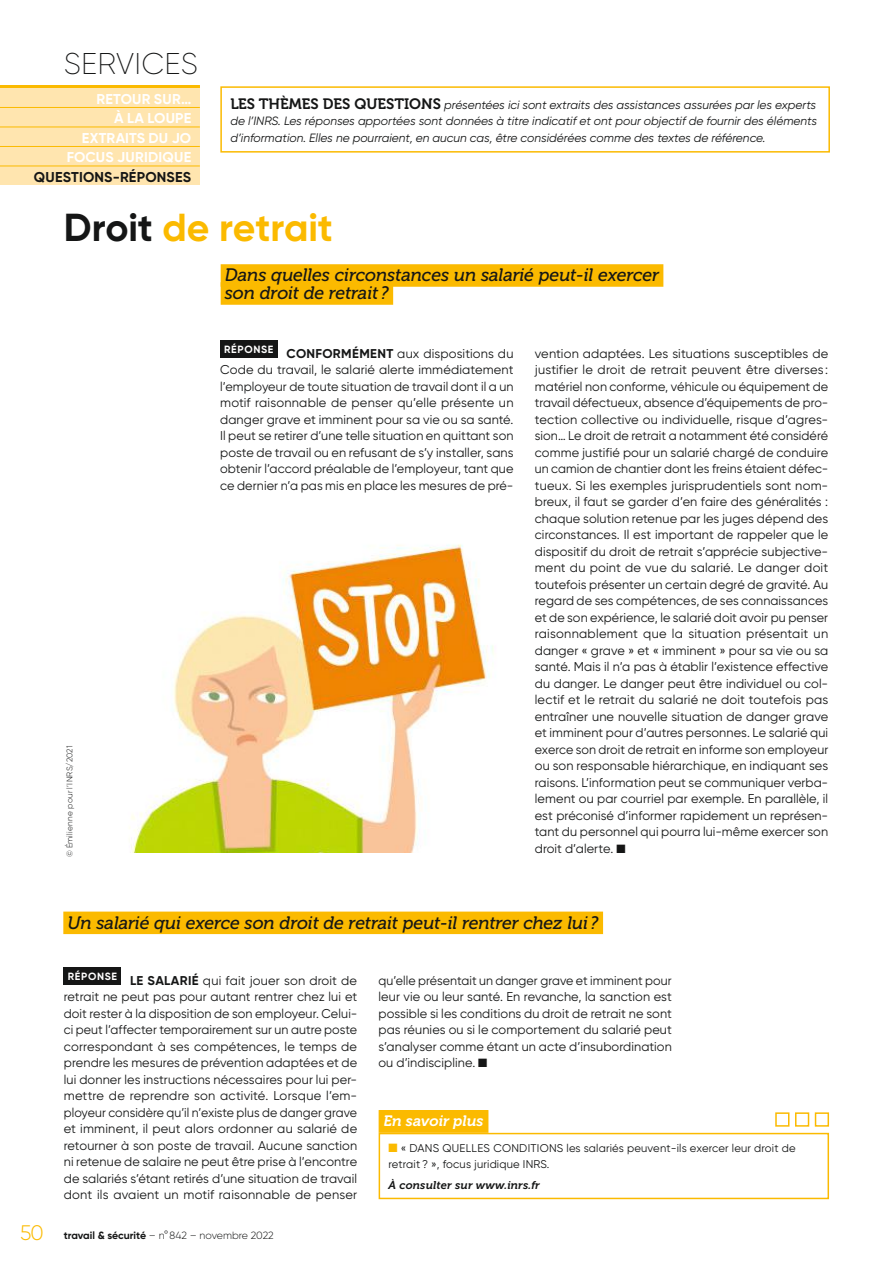
<style>
.page{position:relative;width:893px;height:1263px;background:#fff}
.page>*{position:absolute;margin:0;border:0;box-sizing:border-box;transform-origin:0 0}
.t1{font:700 39px "Gilroy";letter-spacing:-.005em;color:#fbba00}
.t2{font:200 30px "Gilroy";letter-spacing:.01em;color:#151616}
.t3{font:300 21px "Gilroy";color:#fbba00}
.t4{font:italic 18px/18px "Museo 500";letter-spacing:-.005em;color:#151616}
.t5{font:italic 15px "Museo 700";color:#fff}
.t6{font:700 14.25px/19.5px "Gilroy";letter-spacing:.015em;color:#fff;text-align:right}
.t7{font:700 14.25px "Gilroy";letter-spacing:.015em;color:#151616}
.t8{font:12.75px/16.5px "Gilroy";letter-spacing:.01em;color:#151616;text-align:center}
.t9{font:italic 12px/16.5px "Gilroy";color:#151616;text-align:justify}
.t10{font:11.25px/16.5px "Gilroy";letter-spacing:.015em;color:#151616}
.t11{font:italic 11.25px "Museo 700";letter-spacing:.015em;color:#151616}
.t12{font:300 10.5px "Gilroy";letter-spacing:-.005em;color:#151616}
.t13{font:300 8.25px "Gilroy";letter-spacing:.025em;color:#151616}
.s1{font-family:"Museo 700";font-style:normal;font-size:15px}
.s2{color:#151616}
.s3{font-weight:700}
.s4{color:#fbba00}
</style>
<div class="page">
<div style="left:220px;top:86px;width:610px;height:67px;border:2px solid #fbba00"></div>
<div style="left:379px;top:1111px;width:109px;height:21px;background:#fbba00"></div>
<div style="left:379px;top:1110px;width:109px;height:23px;border:2px solid #fbba00"></div>
<div style="left:775px;top:1112px;width:14px;height:15px;border:2px solid #fbba00"></div>
<div style="left:795px;top:1112px;width:14px;height:15px;border:2px solid #fbba00"></div>
<div style="left:815px;top:1112px;width:14px;height:15px;border:2px solid #fbba00"></div>
<div style="left:379px;top:1133px;width:450px;height:66px;border:2px solid #fbba00"></div>
<svg style="left:0;top:85px;width:200px;height:4px"></svg>
<div style="left:63px;top:911px;width:540px;height:23px;background:#fbba00"></div>
<div style="left:64px;top:968px;width:57px;height:17px;background:#151616"></div>
<div style="left:221px;top:264px;width:442px;height:23px;background:#fbba00"></div>
<div style="left:221px;top:282px;width:172px;height:23px;background:#fbba00"></div>
<div style="left:220px;top:341px;width:58px;height:17px;background:#151616"></div>
<img style="left:129px;top:544px;width:365px;height:309px">
<div style="left:0;top:89px;width:200px;height:96px;background:#ffe5af"></div>
<hr style="left:0;top:107px;width:200px;height:1px;background:#fbba00">
<hr style="left:0;top:127px;width:200px;height:1px;background:#fbba00">
<hr style="left:0;top:146px;width:200px;height:1px;background:#fbba00">
<hr style="left:0;top:166px;width:200px;height:1px;background:#fbba00">
<h2 class="t2" style="left:64px;top:50px;width:136px">SERVICES</h2>
<p class="t6" style="left:67px;top:90px;width:126px">RETOUR SUR…<br>À LA LOUPE<br>EXTRAITS DU JO<br>FOCUS JURIDIQUE</p>
<p class="t7" style="left:34px;top:172px;width:159px">QUESTIONS-RÉPONSES</p>
<p class="t9" style="left:230px;top:97px;width:588px"><span class="s1">LES THÈMES DES QUESTIONS</span> présentées ici sont extraits des assistances assurées par les experts de l’INRS. Les réponses apportées sont données à titre indicatif et ont pour objectif de fournir des éléments d’information. Elles ne pourraient, en aucun cas, être considérées comme des textes de référence.</p>
<h1 class="t1" style="left:64px;top:214px;width:271px"><span class="s2">Droit</span> de retrait</h1>
<h3 class="t4" style="left:225px;top:268px;width:436px">Dans quelles circonstances un salarié peut-il exercer son droit de retrait?</h3>
<p class="t13" style="left:66px;top:857px;width:113px;rotate:-90deg">© Émilienne pour l’INRS/2021</p>
<p class="t8" style="left:220px;top:346px;width:295px"><sup>RÉPONSE</sup> <span class="s3">CONFORMÉMENT</span> aux dispositions du Code du travail, le salarié alerte immédiatement l’employeur de toute situation de travail dont il a un motif raisonnable de penser qu’elle présente un danger grave et imminent pour sa vie ou sa santé.<br>Il peut se retirer d’une telle situation en quittant son poste de travail ou en refusant de s’y installer, sans obtenir l’accord préalable de l’employeur, tant que ce dernier n’a pas mis en place les mesures de pré-</p>
<p class="t8" style="left:535px;top:346px;width:295px;text-align:justify">vention adaptées. Les situations susceptibles de justifier le droit de retrait peuvent être diverses: matériel non conforme, véhicule ou équipement de travail défectueux, absence d’équipements de pro&shy;tection collective ou individuelle, risque d’agres&shy;sion… Le droit de retrait a notamment été considéré comme justifié pour un salarié chargé de conduire un camion de chantier dont les freins étaient défec&shy;tueux. Si les exemples jurisprudentiels sont nom&shy;breux, il faut se garder d’en faire des généralités : chaque solution retenue par les juges dépend des circonstances. Il est important de rappeler que le dispositif du droit de retrait s’apprécie subjective&shy;ment du point de vue du salarié. Le danger doit toutefois présenter un certain degré de gravité. Au regard de ses compétences, de ses connaissances et de son expérience, le salarié doit avoir pu penser raisonnablement que la situation présentait un danger « grave » et « imminent » pour sa vie ou sa santé. Mais il n’a pas à établir l’existence effective du danger. Le danger peut être individuel ou col&shy;lectif et le retrait du salarié ne doit toutefois pas entraîner une nouvelle situation de danger grave et imminent pour d’autres personnes. Le salarié qui exerce son droit de retrait en informe son employeur ou son responsable hiérarchique, en indiquant ses raisons. L’information peut se communiquer verba&shy;lement ou par courriel par exemple. En parallèle, il est préconisé d’informer rapidement un représen&shy;tant du personnel qui pourra lui-même exercer son droit d’alerte. ■</p>
<h3 class="t3" style="left:20px;top:1223px;width:25px">50</h3>
<h3 class="t4" style="left:68px;top:915px;width:533px">Un salarié qui exerce son droit de retrait peut-il rentrer chez lui?</h3>
<p class="t8" style="left:64px;top:973px;width:295px"><sup>RÉPONSE</sup> <span class="s3">LE SALARIÉ</span> qui fait jouer son droit de retrait ne peut pas pour autant rentrer chez lui et doit rester à la disposition de son employeur. Celui&shy;ci peut l’affecter temporairement sur un autre poste correspondant à ses compétences, le temps de prendre les mesures de prévention adaptées et de lui donner les instructions nécessaires pour lui per&shy;mettre de reprendre son activité. Lorsque l’em&shy;ployeur considère qu’il n’existe plus de danger grave et imminent, il peut alors ordonner au salarié de retourner à son poste de travail. Aucune sanction ni retenue de salaire ne peut être prise à l’encontre de salariés s’étant retirés d’une situation de travail dont ils avaient un motif raisonnable de penser</p>
<p class="t8" style="left:378px;top:973px;width:295px;text-align:justify">qu’elle présentait un danger grave et imminent pour leur vie ou leur santé. En revanche, la sanction est possible si les conditions du droit de retrait ne sont pas réunies ou si le comportement du salarié peut s’analyser comme étant un acte d’insubordination ou d’indiscipline. ■</p>
<p class="t5" style="left:383px;top:1112px;width:102px">En savoir plus</p>
<p class="t10" style="left:389px;top:1141px;width:408px"><span class="s4">■</span> « DANS QUELLES CONDITIONS les salariés peuvent-ils exercer leur droit de retrait ? », focus juridique INRS.</p>
<p class="t11" style="left:389px;top:1179px;width:153px">À consulter sur www.inrs.fr</p>
<p class="t12" style="left:64px;top:1231px;width:212px"><span class="s3">travail &amp; sécurité</span> – n°842 – novembre 2022</p>
</div>
